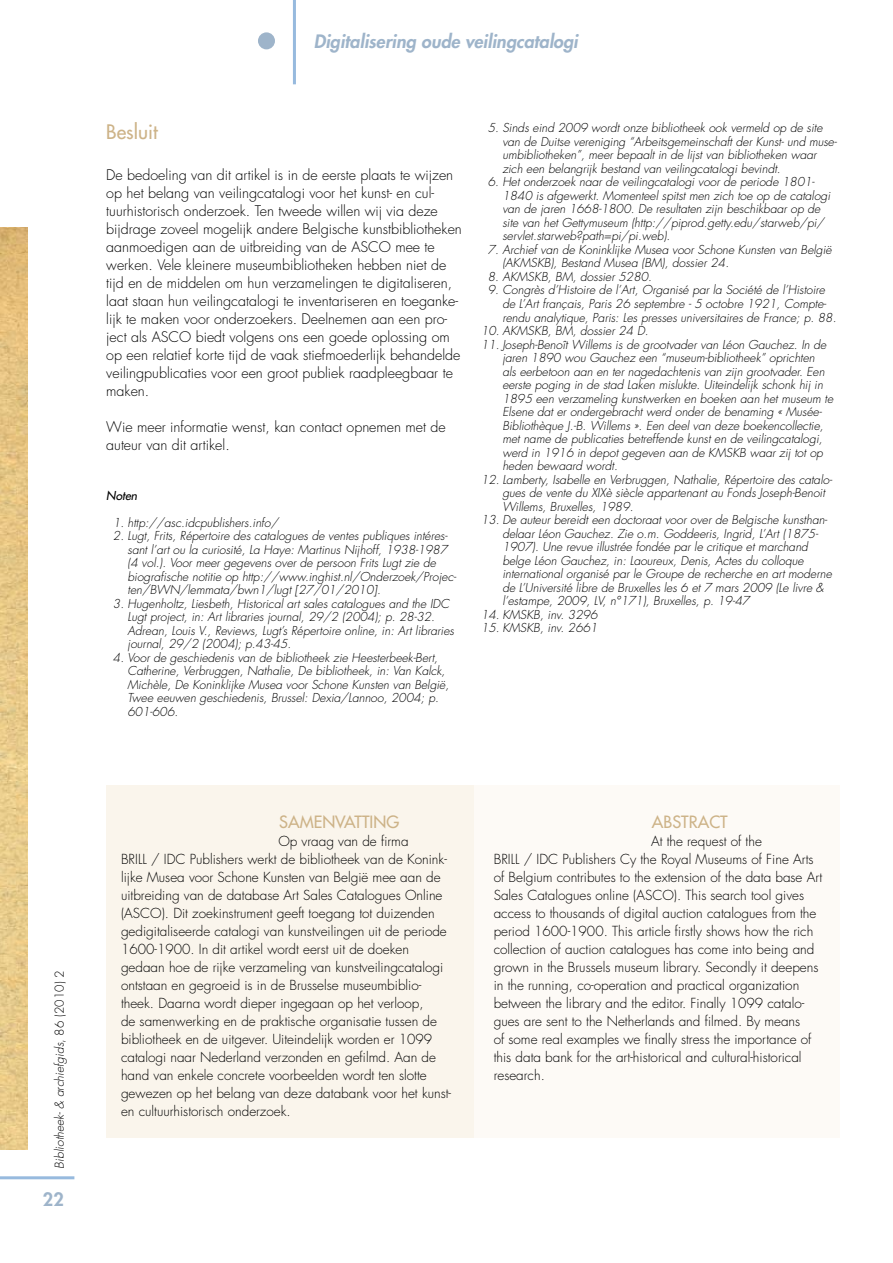
<style>
.page{position:relative;width:893px;height:1263px;background:#fff}
.page>*{position:absolute;margin:0;border:0;box-sizing:border-box;transform-origin:0 0}
.t1{font:19.5px "Futura";color:#cdb388}
.t2{font:italic 800 18px "Futura";color:#9eb4ca}
.t3{font:800 18px "Futura";color:#9eb4ca}
.t4{font:16.5px "Futura";color:#cdb388}
.t5{font:300 14.25px/18px "Futura";color:#000}
.t6{font:300 13.5px/18px "Futura";color:#000}
.t7{font:italic 300 12px/13.5px "Futura";color:#000}
.t8{font:italic 12px "Futura";color:#000}
.s1{font-style:normal}
</style>
<div class="page">
<div style="left:472px;top:785px;width:368px;height:353px;background:#fdfaf6"></div>
<hr style="left:293px;top:0;width:3px;height:84px;background:#97bade">
<div style="left:258px;top:32px;width:17px;height:17px;background:#9eb4ca;border-radius:50%"></div>
<hr style="left:0;top:1176px;width:74px;height:3px;background:#97bade">
<div style="left:106px;top:785px;width:368px;height:353px;background:#faf5ec"></div>
<img style="left:0;top:228px;width:28px;height:922px">
<h2 class="t2" style="left:314px;top:30px;width:266px">Digitalisering oude veilingcatalogi</h2>
<h1 class="t1" style="left:106px;top:119px;width:53px">BESLUIT</h1>
<p class="t5" style="left:106px;top:166px;width:357px">De bedoeling van dit artikel is in de eerste plaats te wijzen op het belang van veilingcatalogi voor het kunst- en cul&shy;tuurhistorisch onderzoek. Ten tweede willen wij via deze bijdrage zoveel mogelijk andere Belgische kunstbibliotheken aanmoedigen aan de uitbreiding van de ASCO mee te werken. Vele kleinere museumbibliotheken hebben niet de tijd en de middelen om hun verzamelingen te digitaliseren, laat staan hun veilingcatalogi te inventariseren en toeganke&shy;lijk te maken voor onderzoekers. Deelnemen aan een pro&shy;ject als ASCO biedt volgens ons een goede oplossing om op een relatief korte tijd de vaak stiefmoederlijk behandelde veilingpublicaties voor een groot publiek raadpleegbaar te maken.</p>
<p class="t5" style="left:106px;top:418px;width:341px">Wie meer informatie wenst, kan contact opnemen met de auteur van dit artikel.</p>
<p class="t8" style="left:106px;top:488px;width:32px">Noten</p>
<p class="t7" style="left:113px;top:516px;width:167px">1. http://asc.idcpublishers.info/</p>
<p class="t7" style="left:128px;top:529px;width:330px;text-indent:-15px">2. Lugt, Frits, Répertoire des catalogues de ventes publiques intéres&shy;sant l’art ou la curiosité, La Haye: Martinus Nijhoff, 1938-1987 (4 vol.). Voor meer gegevens over de persoon Frits Lugt zie de biografische notitie op http://www.inghist.nl/Onderzoek/Projec&shy;ten/BWN/lemmata/bwn1/lugt [27/01/2010].</p>
<p class="t7" style="left:128px;top:597px;width:328px;text-indent:-15px">3. Hugenholtz, Liesbeth, Historical art sales catalogues and the IDC Lugt project, in: Art libraries journal, 29/2 (2004); p. 28-32.<br>Adrean, Louis V., Reviews, Lugt’s Répertoire online, in: Art libraries journal, 29/2 (2004); p.43-45.</p>
<p class="t7" style="left:128px;top:651px;width:323px;text-indent:-15px">4. Voor de geschiedenis van de bibliotheek zie Heesterbeek-Bert, Catherine, Verbruggen, Nathalie, De bibliotheek, in: Van Kalck, Michèle, De Koninklijke Musea voor Schone Kunsten van België, Twee eeuwen geschiedenis, Brussel: Dexia/Lannoo, 2004; p.<br>601-606.</p>
<p class="t7" style="left:502px;top:122px;width:336px;text-indent:-15px">5. Sinds eind 2009 wordt onze bibliotheek ook vermeld op de site van de Duitse vereniging “Arbeitsgemeinschaft der Kunst- und muse&shy;umbibliotheken”, meer bepaalt in de lijst van bibliotheken waar zich een belangrijk bestand van veilingcatalogi bevindt.</p>
<p class="t7" style="left:502px;top:176px;width:329px;text-indent:-15px">6. Het onderzoek naar de veilingcatalogi voor de periode 1801- 1840 is afgewerkt. Momenteel spitst men zich toe op de catalogi van de jaren 1668-1800. De resultaten zijn beschikbaar op de site van het Gettymuseum (http://piprod.getty.edu/starweb/pi/ servlet.starweb?path=pi/pi.web).</p>
<p class="t7" style="left:502px;top:243px;width:331px;text-indent:-15px">7. Archief van de Koninklijke Musea voor Schone Kunsten van België (AKMSKB), Bestand Musea (BM), dossier 24.</p>
<p class="t7" style="left:488px;top:270px;width:166px">8. AKMSKB, BM, dossier 5280.</p>
<p class="t7" style="left:502px;top:284px;width:336px;text-indent:-15px">9. Congrès d’Histoire de l’Art, Organisé par la Société de l’Histoire de L’Art français, Paris 26 septembre - 5 octobre 1921, Compte&shy;rendu analytique, Paris: Les presses universitaires de France; p. 88.</p>
<p class="t7" style="left:481px;top:324px;width:169px">10. AKMSKB, BM, dossier 24 D.</p>
<p class="t7" style="left:502px;top:338px;width:332px;text-indent:-21px">11. Joseph-Benoît Willems is de grootvader van Léon Gauchez. In de jaren 1890 wou Gauchez een “museum-bibliotheek” oprichten<br>als eerbetoon aan en ter nagedachtenis van zijn grootvader. Een eerste poging in de stad Laken mislukte. Uiteindelijk schonk hij in 1895 een verzameling kunstwerken en boeken aan het museum te Elsene dat er ondergebracht werd onder de benaming « Musée-Bibliothèque J.-B. Willems ». Een deel van deze boekencollectie, met name de publicaties betreffende kunst en de veilingcatalogi, werd in 1916 in depot gegeven aan de KMSKB waar zij tot op heden bewaard wordt.</p>
<p class="t7" style="left:502px;top:473px;width:331px;text-indent:-21px">12. Lamberty, Isabelle en Verbruggen, Nathalie, Répertoire des catalo&shy;gues de vente du XIXè siècle appartenant au Fonds Joseph-Benoit<br>Willems, Bruxelles, 1989.</p>
<p class="t7" style="left:502px;top:513px;width:331px;text-indent:-21px">13. De auteur bereidt een doctoraat voor over de Belgische kunsthan&shy;delaar Léon Gauchez. Zie o.m. Goddeeris, Ingrid, L’Art (1875- 1907). Une revue illustrée fondée par le critique et marchand belge Léon Gauchez, in: Laoureux, Denis, Actes du colloque international organisé par le Groupe de recherche en art moderne de L’Université libre de Bruxelles les 6 et 7 mars 2009 (Le livre &amp; l’estampe, 2009, LV, n°171), Bruxelles, p. 19-47</p>
<p class="t7" style="left:481px;top:608px;width:118px">14. KMSKB, inv. 3296</p>
<p class="t7" style="left:481px;top:621px;width:118px">15. KMSKB, inv. 2661</p>
<p class="t7" style="left:53px;top:1168px;width:200px;rotate:-90deg">Bibliotheek- &amp; archiefgids<span class="s1">, 86 (2010) 2</span></p>
<h2 class="t3" style="left:43px;top:1188px;width:22px">22</h2>
<h3 class="t4" style="left:279px;top:812px;width:20px">SAMENVATTING</h3>
<p class="t6" style="left:121px;top:832px;width:332px;text-indent:157px">Op vraag van de firma<br>BRILL / IDC Publishers werkt de bibliotheek van de Konink&shy;lijke Musea voor Schone Kunsten van België mee aan de uitbreiding van de database Art Sales Catalogues Online (ASCO). Dit zoekinstrument geeft toegang tot duizenden gedigitaliseerde catalogi van kunstveilingen uit de periode 1600-1900. In dit artikel wordt eerst uit de doeken gedaan hoe de rijke verzameling van kunstveilingcatalogi ontstaan en gegroeid is in de Brusselse museumbiblio&shy;theek. Daarna wordt dieper ingegaan op het verloop,<br>de samenwerking en de praktische organisatie tussen de bibliotheek en de uitgever. Uiteindelijk worden er 1099 catalogi naar Nederland verzonden en gefilmd. Aan de hand van enkele concrete voorbeelden wordt ten slotte gewezen op het belang van deze databank voor het kunst&shy;en cultuurhistorisch onderzoek.</p>
<h3 class="t4" style="left:652px;top:812px;width:22px">ABSTRACT</h3>
<p class="t6" style="left:494px;top:832px;width:330px;text-indent:157px">At the request of the<br>BRILL / IDC Publishers Cy the Royal Museums of Fine Arts of Belgium contributes to the extension of the data base Art Sales Catalogues online (ASCO). This search tool gives access to thousands of digital auction catalogues from the period 1600-1900. This article firstly shows how the rich collection of auction catalogues has come into being and grown in the Brussels museum library. Secondly it deepens in the running, co-operation and practical organization between the library and the editor. Finally 1099 catalo&shy;gues are sent to the Netherlands and filmed. By means<br>of some real examples we finally stress the importance of this data bank for the art-historical and cultural-historical research.</p>
</div>
